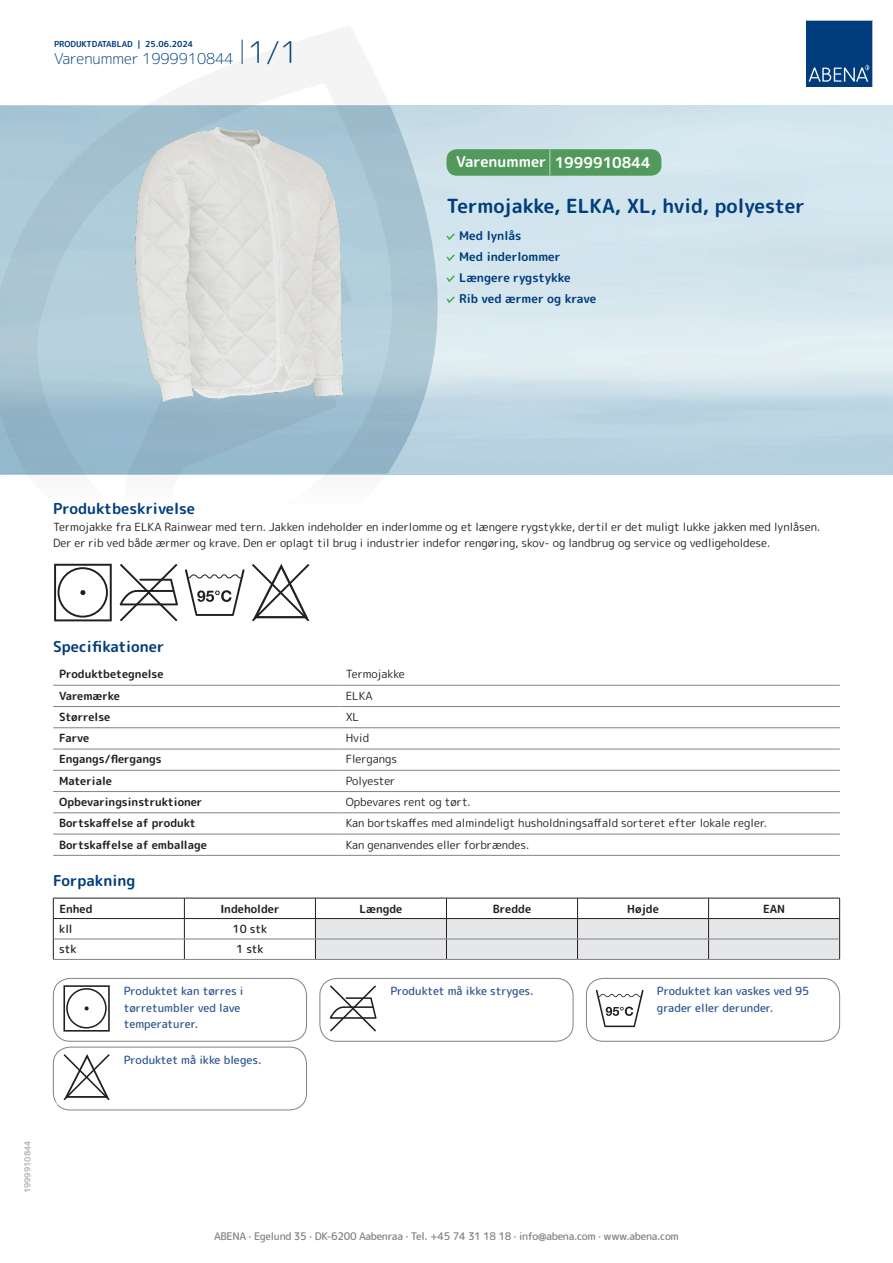
<style>
.page{position:relative;width:893px;height:1263px;background:#fff}
.page>*{position:absolute;margin:0;border:0;box-sizing:border-box;transform-origin:0 0}
.t1{font:700 19.5px "Rounded Mplus 1 c";color:#013d7d}
.t2{font:700 15px "Rounded Mplus 1 c";color:#013d7d}
.t3{font:300 15px "Rounded Mplus 1 c";color:#013d7d}
.t4{font:700 15px "Rounded Mplus 1 c";color:#fff}
.t5{font:700 12px/21px "Rounded Mplus 1 c";color:#013d7d}
.t6{font:11.25px/16.5px "Rounded Mplus 1 c";color:#231f20}
.t7{font:700 11.25px "Rounded Mplus 1 c";color:#231f20}
.t8{font:500 11.25px/16.5px "Rounded Mplus 1 c";color:#305691}
.t9{font:500 11.25px "Rounded Mplus 1 c";color:#231f20}
.t10{font:500 10.5px "Rounded Mplus 1 c";letter-spacing:-.03em;color:#808285}
.t11{font:700 10.5px "Rounded Mplus 1 c";color:#fff}
.t12{font:700 8.25px "Rounded Mplus 1 c";color:#013d7d}
.t13{font:700 8.25px "Rounded Mplus 1 c";color:#b2b3b7}
.s1{font-size:30px}
.s2{font-size:25.5px}
</style>
<div class="page">
<svg style="left:0;top:26px;width:439px;height:579px"></svg>
<svg style="left:0;top:106px;width:438px;height:368px;background:#a6c4d3"></svg>
<svg style="left:242px;top:40px;width:1px;height:24px"></svg>
<svg style="left:806px;top:20px;width:67px;height:67px;background:#144b86"></svg>
<img style="left:135px;top:127px;width:208px;height:275px">
<svg style="left:54px;top:564px;width:58px;height:57px"></svg>
<svg style="left:120px;top:564px;width:58px;height:57px"></svg>
<svg style="left:185px;top:569px;width:59px;height:47px"></svg>
<svg style="left:252px;top:564px;width:57px;height:57px"></svg>
<hr style="left:53px;top:685px;width:287px;height:1px;background:#808285">
<hr style="left:340px;top:685px;width:500px;height:1px;background:#808285">
<hr style="left:53px;top:706px;width:287px;height:1px;background:#808285">
<hr style="left:340px;top:706px;width:500px;height:1px;background:#808285">
<hr style="left:53px;top:727px;width:287px;height:1px;background:#808285">
<hr style="left:340px;top:727px;width:500px;height:1px;background:#808285">
<hr style="left:53px;top:749px;width:287px;height:1px;background:#808285">
<hr style="left:340px;top:749px;width:500px;height:1px;background:#808285">
<hr style="left:53px;top:770px;width:287px;height:1px;background:#808285">
<hr style="left:340px;top:770px;width:500px;height:1px;background:#808285">
<hr style="left:53px;top:791px;width:287px;height:1px;background:#808285">
<hr style="left:340px;top:791px;width:500px;height:1px;background:#808285">
<hr style="left:53px;top:812px;width:287px;height:1px;background:#808285">
<hr style="left:340px;top:812px;width:500px;height:1px;background:#808285">
<hr style="left:53px;top:834px;width:287px;height:1px;background:#808285">
<hr style="left:340px;top:834px;width:500px;height:1px;background:#808285">
<hr style="left:53px;top:855px;width:287px;height:1px;background:#808285">
<hr style="left:340px;top:855px;width:500px;height:1px;background:#808285">
<hr style="left:53px;top:898px;width:131px;height:1px;background:#231f20">
<hr style="left:184px;top:898px;width:131px;height:1px;background:#231f20">
<hr style="left:53px;top:918px;width:131px;height:1px;background:#231f20">
<hr style="left:184px;top:918px;width:131px;height:1px;background:#231f20">
<svg style="left:53px;top:898px;width:1px;height:61px"></svg>
<svg style="left:184px;top:898px;width:1px;height:61px"></svg>
<svg style="left:315px;top:898px;width:525px;height:61px"></svg>
<hr style="left:54px;top:939px;width:130px;height:1px;background:#808285">
<hr style="left:184px;top:939px;width:131px;height:1px;background:#808285">
<hr style="left:315px;top:939px;width:131px;height:1px;background:#808285">
<hr style="left:446px;top:939px;width:131px;height:1px;background:#808285">
<hr style="left:577px;top:939px;width:132px;height:1px;background:#808285">
<hr style="left:709px;top:939px;width:130px;height:1px;background:#808285">
<hr style="left:53px;top:959px;width:131px;height:1px;background:#808285">
<hr style="left:184px;top:959px;width:131px;height:1px;background:#808285">
<hr style="left:315px;top:959px;width:131px;height:1px;background:#808285">
<hr style="left:446px;top:959px;width:131px;height:1px;background:#808285">
<hr style="left:577px;top:959px;width:132px;height:1px;background:#808285">
<hr style="left:709px;top:959px;width:131px;height:1px;background:#808285">
<svg style="left:63px;top:985px;width:47px;height:46px"></svg>
<div style="left:53px;top:978px;width:254px;height:63px;border:1px solid #808285;border-radius:17px"></div>
<svg style="left:330px;top:985px;width:47px;height:46px"></svg>
<div style="left:320px;top:978px;width:253px;height:63px;border:1px solid #808285;border-radius:17px"></div>
<svg style="left:596px;top:990px;width:47px;height:37px"></svg>
<div style="left:586px;top:978px;width:254px;height:63px;border:1px solid #808285;border-radius:17px"></div>
<svg style="left:64px;top:1054px;width:46px;height:46px"></svg>
<div style="left:53px;top:1047px;width:254px;height:63px;border:1px solid #808285;border-radius:17px"></div>
<svg style="left:446px;top:233px;width:9px;height:7px"></svg>
<svg style="left:446px;top:254px;width:9px;height:7px"></svg>
<svg style="left:446px;top:275px;width:9px;height:7px"></svg>
<svg style="left:446px;top:296px;width:9px;height:7px"></svg>
<div style="left:446px;top:149px;width:215px;height:27px;background:#52995c;border-radius:10px"></div>
<p class="t12" style="left:54px;top:38px;width:141px">PRODUKTDATABLAD | 25.06.2024</p>
<h2 class="t3" style="left:54px;top:48px;width:246px">Varenummer 1999910844 <span class="s1">1/1</span></h2>
<h2 class="t4" style="left:456px;top:152px;width:196px">Varenummer <span class="s2">|</span> 1999910844</h2>
<h1 class="t1" style="left:446px;top:192px;width:360px">Termojakke, ELKA, XL, hvid, polyester</h1>
<p class="t5" style="left:459px;top:225px;width:139px">Med lynlås<br>Med inderlommer<br>Længere rygstykke<br>Rib ved ærmer og krave</p>
<h2 class="t2" style="left:53px;top:498px;width:143px">Produktbeskrivelse</h2>
<p class="t6" style="left:53px;top:518px;width:769px">Termojakke fra ELKA Rainwear med tern. Jakken indeholder en inderlomme og et længere rygstykke, dertil er det muligt lukke jakken med lynlåsen.<br>Der er rib ved både ærmer og krave. Den er oplagt til brug i industrier indefor rengøring, skov- og landbrug og service og vedligeholdese.</p>
<p class="t13" style="left:22px;top:1193px;width:54px;rotate:-90deg">1999910844</p>
<h2 class="t2" style="left:53px;top:635px;width:113px">Specifikationer</h2>
<p class="t7" style="left:59px;top:666px;width:106px">Produktbetegnelse</p>
<p class="t6" style="left:346px;top:666px;width:61px">Termojakke</p>
<p class="t7" style="left:59px;top:688px;width:62px">Varemærke</p>
<p class="t6" style="left:346px;top:687px;width:29px">ELKA</p>
<p class="t7" style="left:59px;top:709px;width:53px">Størrelse</p>
<p class="t6" style="left:346px;top:708px;width:15px">XL</p>
<p class="t7" style="left:59px;top:730px;width:32px">Farve</p>
<p class="t6" style="left:346px;top:730px;width:25px">Hvid</p>
<p class="t7" style="left:59px;top:751px;width:104px">Engangs/flergangs</p>
<p class="t6" style="left:346px;top:751px;width:53px">Flergangs</p>
<p class="t7" style="left:59px;top:773px;width:54px">Materiale</p>
<p class="t6" style="left:346px;top:772px;width:51px">Polyester</p>
<p class="t7" style="left:59px;top:794px;width:145px">Opbevaringsinstruktioner</p>
<p class="t6" style="left:346px;top:794px;width:127px">Opbevares rent og tørt.</p>
<p class="t7" style="left:59px;top:815px;width:138px">Bortskaffelse af produkt</p>
<p class="t6" style="left:346px;top:815px;width:423px">Kan bortskaffes med almindeligt husholdningsaffald sorteret efter lokale regler.</p>
<p class="t7" style="left:59px;top:836px;width:149px">Bortskaffelse af emballage</p>
<p class="t6" style="left:346px;top:836px;width:185px">Kan genanvendes eller forbrændes.</p>
<h2 class="t2" style="left:53px;top:869px;width:84px">Forpakning</h2>
<p class="t7" style="left:59px;top:900px;width:35px">Enhed</p>
<p class="t7" style="left:220px;top:900px;width:61px">Indeholder</p>
<p class="t7" style="left:359px;top:900px;width:44px">Længde</p>
<p class="t7" style="left:493px;top:900px;width:40px">Bredde</p>
<p class="t7" style="left:627px;top:900px;width:33px">Højde</p>
<p class="t7" style="left:763px;top:900px;width:24px">EAN</p>
<p class="t9" style="left:59px;top:921px;width:15px">kll</p>
<p class="t9" style="left:233px;top:921px;width:36px">10 stk</p>
<p class="t9" style="left:59px;top:941px;width:19px">stk</p>
<p class="t9" style="left:236px;top:941px;width:29px">1 stk</p>
<p class="t8" style="left:124px;top:983px;width:121px">Produktet kan tørres i tørretumbler ved lave temperaturer.</p>
<p class="t8" style="left:390px;top:983px;width:145px">Produktet må ikke stryges.</p>
<p class="t8" style="left:657px;top:983px;width:154px">Produktet kan vaskes ved 95 grader eller derunder.</p>
<p class="t8" style="left:124px;top:1051px;width:139px">Produktet må ikke bleges.</p>
<p class="t11" style="left:53px;top:1099px;width:7px">*</p>
<p class="t10" style="left:214px;top:1229px;width:466px">ABENA · Egelund 35 · DK-6200 Aabenraa · Tel. +45 74 31 18 18 · info@abena.com · www.abena.com</p>
</div>
